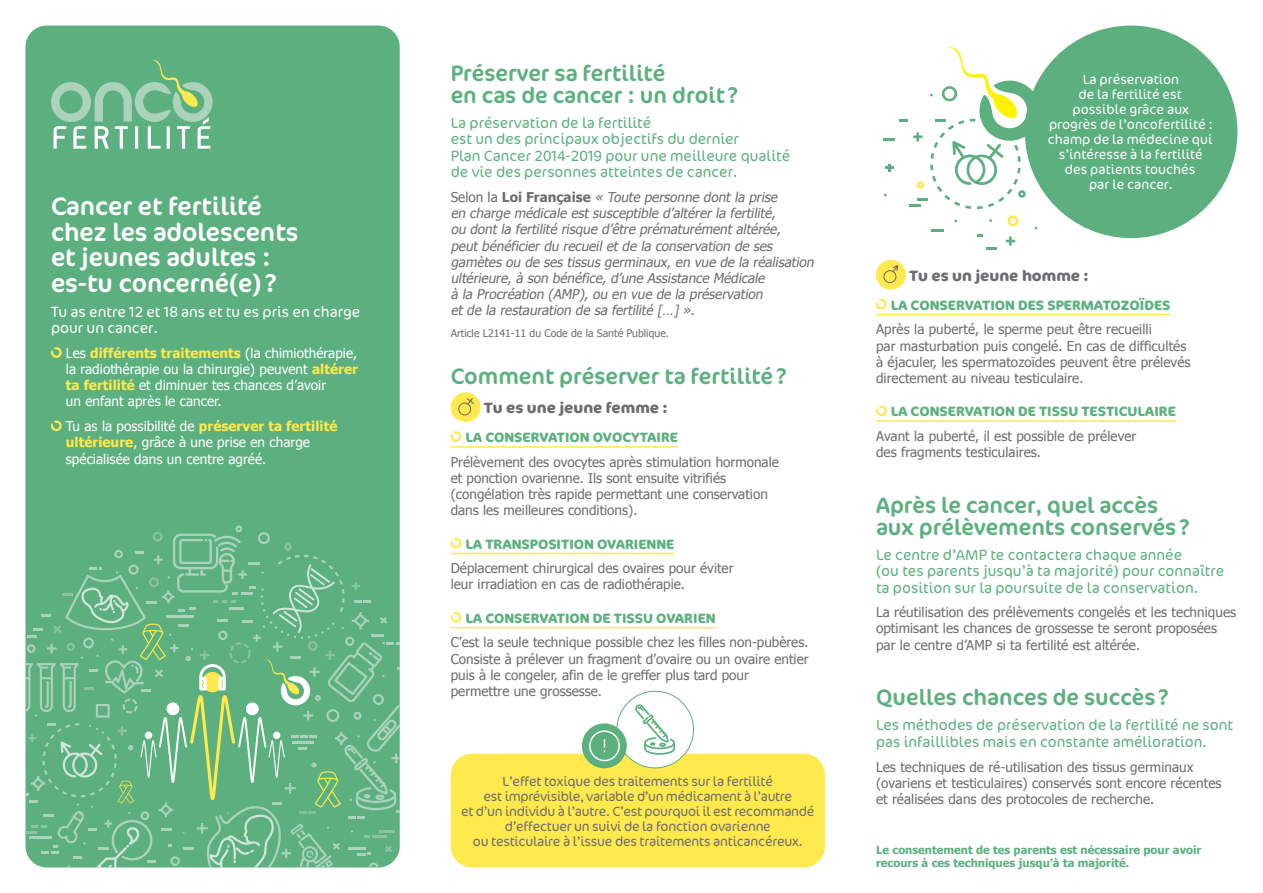
<style>
.page{position:relative;width:1263px;height:893px;background:#fff}
.page>*{position:absolute;margin:0;border:0;box-sizing:border-box;transform-origin:0 0}
.t1{font:25.5px/25.5px "Cocon";color:#fff}
.t2{font:22.5px/21.8px "Cocon";color:#5cb07f}
.t3{font:300 15px/16.5px "Cocon";color:#5cb07f}
.t4{font:300 15px/16.5px "Cocon";color:#fff}
.t5{font:700 15px "Cocon";color:#6c6d70}
.t6{font:13.5px/16.2px "Tahoma";letter-spacing:.005em;color:#6c6d70}
.t7{font:italic 13.5px/16.2px "Tahoma";color:#6c6d70}
.t8{font:13.5px/16.2px "Tahoma";letter-spacing:.005em;color:#fff}
.t9{font:300 13.5px/15px "Cocon";letter-spacing:-.015em;color:#6c6d70;text-align:center}
.t10{font:300 13.5px/15px "Cocon";color:#fff;text-align:center}
.t11{font:700 13.5px "Cocon";color:#5cb07f}
.t12{font:700 11.25px/13.5px "Tahoma";color:#5cb07f}
.t13{font:10.5px "Tahoma";color:#6c6d70}
.s1{font-weight:700;color:#ffe94d}
.s2{font-style:normal}
.s3{font-weight:700;font-style:normal}
</style>
<div class="page">
<div style="left:26px;top:26px;width:374px;height:841px;background:#5cb07f;border-radius:21px"></div>
<svg style="left:986px;top:247px;width:11px;height:2px"></svg>
<svg style="left:931px;top:229px;width:13px;height:3px"></svg>
<svg style="left:1005px;top:236px;width:10px;height:10px"></svg>
<svg style="left:977px;top:234px;width:6px;height:2px"></svg>
<svg style="left:1007px;top:215px;width:11px;height:11px"></svg>
<svg style="left:883px;top:47px;width:160px;height:162px"></svg>
<svg style="left:26px;top:526px;width:374px;height:341px"></svg>
<svg style="left:51px;top:60px;width:162px;height:89px"></svg>
<svg style="left:51px;top:347px;width:11px;height:11px"></svg>
<svg style="left:51px;top:420px;width:11px;height:12px"></svg>
<hr style="left:451px;top:446px;width:227px;height:2px;background:#ffe94d">
<hr style="left:451px;top:553px;width:223px;height:1px;background:#ffe94d">
<hr style="left:451px;top:627px;width:265px;height:1px;background:#ffe94d">
<div style="left:451px;top:392px;width:29px;height:30px;background:#ffe94d;border-radius:50%"></div>
<svg style="left:458px;top:398px;width:16px;height:17px"></svg>
<svg style="left:450px;top:431px;width:12px;height:11px"></svg>
<svg style="left:450px;top:537px;width:12px;height:12px"></svg>
<svg style="left:450px;top:612px;width:12px;height:11px"></svg>
<div style="left:451px;top:754px;width:374px;height:113px;background:#ffe94d;border-radius:21px"></div>
<div style="left:1025px;top:26px;width:212px;height:212px;background:#5cb07f;border-radius:50%"></div>
<hr style="left:876px;top:314px;width:294px;height:1px;background:#ffe94d">
<hr style="left:876px;top:420px;width:300px;height:2px;background:#ffe94d">
<div style="left:876px;top:260px;width:30px;height:30px;background:#ffe94d;border-radius:50%"></div>
<svg style="left:883px;top:265px;width:15px;height:18px"></svg>
<svg style="left:876px;top:299px;width:11px;height:11px"></svg>
<svg style="left:876px;top:405px;width:11px;height:12px"></svg>
<div style="left:617px;top:691px;width:76px;height:77px;background:#fff;border-radius:50%"></div>
<div style="left:582px;top:723px;width:45px;height:45px;background:#5cb07f;border-radius:50%"></div>
<svg style="left:589px;top:730px;width:31px;height:31px"></svg>
<svg style="left:635px;top:704px;width:40px;height:51px"></svg>
<h1 class="t1" style="left:51px;top:194px;width:249px">Cancer et fertilité chez les adolescents et jeunes adultes : es-tu concerné(e) ?</h1>
<p class="t4" style="left:51px;top:304px;width:311px">Tu as entre 12 et 18 ans et tu es pris en charge pour un cancer.</p>
<p class="t8" style="left:66px;top:344px;width:294px">Les <span class="s1">différents traitements</span> (la chimiothérapie, la radiothérapie ou la chirurgie) peuvent <span class="s1">altérer ta fertilité</span> et diminuer tes chances d’avoir<br>un enfant après le cancer.</p>
<p class="t8" style="left:66px;top:418px;width:273px">Tu as la possibilité de <span class="s1">préserver ta fertilité ultérieure</span>, grâce à une prise en charge spécialisée dans un centre agréé.</p>
<h2 class="t2" style="left:451px;top:63px;width:289px">Préserver sa fertilité<br>en cas de cancer : un droit ?</h2>
<p class="t3" style="left:451px;top:115px;width:341px">La préservation de la fertilité<br>est un des principaux objectifs du dernier<br>Plan Cancer 2014-2019 pour une meilleure qualité de vie des personnes atteintes de cancer.</p>
<p class="t7" style="left:451px;top:188px;width:367px"><span class="s2">S e l o n l a</span> <span class="s3">L o i F ra n ç a i s e</span> « Toute personne dont la prise<br>en charge médicale est susceptible d’altérer la fertilité,<br>ou dont la fertilité risque d’être prématurément altérée, peut bénéficier du recueil et de la conservation de ses gamètes ou de ses tissus germinaux, en vue de la réalisation ultérieure, à son bénéfice, d’une Assistance Médicale<br>à la Procréation (AMP), ou en vue de la préservation<br>et de la restauration de sa fertilité […] ».</p>
<p class="t13" style="left:451px;top:326px;width:220px">Article L2141-11 du Code de la Santé Publique.</p>
<h2 class="t2" style="left:451px;top:366px;width:337px">Comment préserver ta fertilité ?</h2>
<p class="t5" style="left:484px;top:399px;width:185px">Tu es une jeune femme :</p>
<p class="t11" style="left:466px;top:429px;width:214px">LA CONSERVATION OVOCYTAIRE</p>
<p class="t6" style="left:451px;top:453px;width:330px">Prélèvement des ovocytes après stimulation hormonale et ponction ovarienne. Ils sont ensuite vitrifiés (congélation très rapide permettant une conservation dans les meilleures conditions).</p>
<p class="t11" style="left:466px;top:536px;width:210px">LA TRANSPOSITION OVARIENNE</p>
<p class="t6" style="left:451px;top:560px;width:284px">Déplacement chirurgical des ovaires pour éviter leur irradiation en cas de radiothérapie.</p>
<p class="t11" style="left:466px;top:610px;width:251px">LA CONSERVATION DE TISSU OVARIEN</p>
<p class="t6" style="left:451px;top:634px;width:359px">C’est la seule technique possible chez les filles non-pubères.<br>Consiste à prélever un fragment d’ovaire ou un ovaire entier puis à le congeler, afin de le greffer plus tard pour permettre une grossesse.</p>
<p class="t9" style="left:461px;top:774px;width:355px">L’effet toxique des traitements sur la fertilité<br>est imprévisible, variable d’un médicament à l’autre<br>et d’un individu à l’autre. C’est pourquoi il est recommandé d’effectuer un suivi de la fonction ovarienne<br>ou testiculaire à l’issue des traitements anticancéreux.</p>
<p class="t10" style="left:1048px;top:73px;width:166px">La préservation<br>de la fertilité est<br>possible grâce aux progrès de l’oncofertilité : champ de la médecine qui s’intéresse à la fertilité des patients touchés<br>par le cancer.</p>
<p class="t5" style="left:909px;top:266px;width:181px">Tu es un jeune homme :</p>
<p class="t11" style="left:891px;top:297px;width:281px">LA CONSERVATION DES SPERMATOZOÏDES</p>
<p class="t6" style="left:876px;top:321px;width:316px">Après la puberté, le sperme peut être recueilli<br>par masturbation puis congelé. En cas de difficultés à éjaculer, les spermatozoïdes peuvent être prélevés directement au niveau testiculaire.</p>
<p class="t11" style="left:891px;top:403px;width:286px">LA CONSERVATION DE TISSU TESTICULAIRE</p>
<p class="t6" style="left:876px;top:427px;width:262px">Avant la puberté, il est possible de prélever des fragments testiculaires.</p>
<h2 class="t2" style="left:876px;top:495px;width:315px">Après le cancer, quel accès aux prélèvements conservés ?</h2>
<p class="t3" style="left:876px;top:546px;width:350px">Le centre d’AMP te contactera chaque année<br>(ou tes parents jusqu’à ta majorité) pour connaître ta position sur la poursuite de la conservation.</p>
<p class="t6" style="left:876px;top:604px;width:362px">La réutilisation des prélèvements congelés et les techniques optimisant les chances de grossesse te seront proposées par le centre d’AMP si ta fertilité est altérée.</p>
<h2 class="t2" style="left:876px;top:687px;width:294px">Quelles chances de succès ?</h2>
<p class="t3" style="left:876px;top:717px;width:359px">Les méthodes de préservation de la fertilité ne sont pas infaillibles mais en constante amélioration.</p>
<p class="t6" style="left:876px;top:758px;width:347px">Les techniques de ré-utilisation des tissus germinaux (ovariens et testiculaires) conservés sont encore récentes et réalisées dans des protocoles de recherche.</p>
<p class="t12" style="left:876px;top:842px;width:327px">Le consentement de tes parents est nécessaire pour avoir recours à ces techniques jusqu’à ta majorité.</p>
</div>
